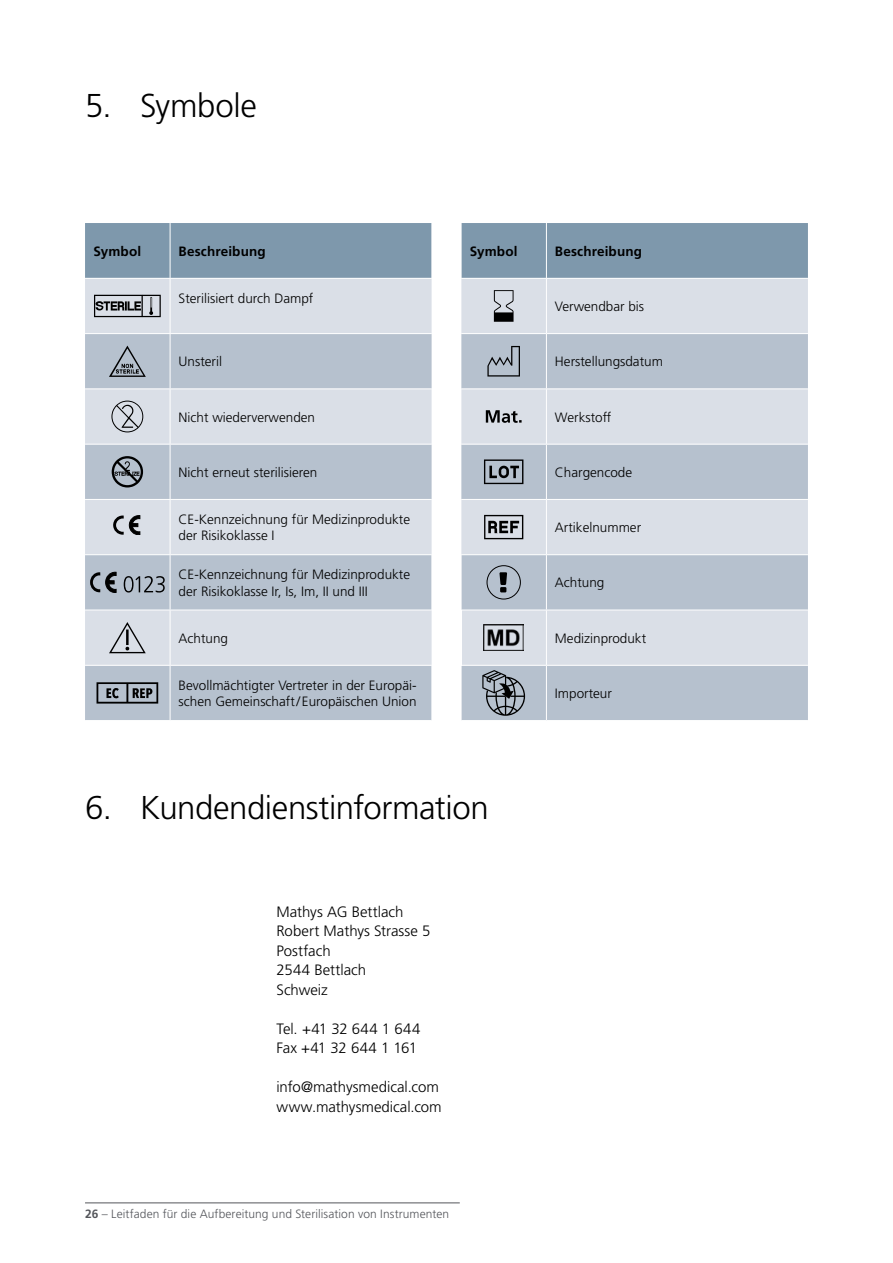
<style>
.page{position:relative;width:893px;height:1263px;background:#fff}
.page>*{position:absolute;margin:0;border:0;box-sizing:border-box;transform-origin:0 0}
.t1{font:300 33px "Frutiger LT Pro";letter-spacing:-.015em;color:#000}
.t2{font:300 15px/19.5px "Frutiger LT Pro";color:#000}
.t3{font:300 13.5px/16.5px "Frutiger LT Pro";color:#000}
.t4{font:700 13.5px "Frutiger LT Pro";letter-spacing:.01em;color:#000}
.t5{font:300 12px "Frutiger LT Pro";letter-spacing:.005em;color:#54565b}
.s1{font-weight:700}
</style>
<div class="page">
<hr style="left:85px;top:1202px;width:375px;height:1px;background:#54565b">
<svg style="left:85px;top:223px;width:723px;height:498px;background:#c0cad4"></svg>
<h1 class="t1" style="left:85px;top:86px;width:173px">5. Symbole</h1>
<p class="t4" style="left:94px;top:243px;width:49px">Symbol</p>
<p class="t4" style="left:179px;top:243px;width:89px">Beschreibung</p>
<p class="t4" style="left:470px;top:243px;width:49px">Symbol</p>
<p class="t4" style="left:555px;top:243px;width:89px">Beschreibung</p>
<p class="t3" style="left:179px;top:290px;width:136px">Sterilisiert durch Dampf</p>
<p class="t3" style="left:555px;top:298px;width:91px">Verwendbar bis</p>
<p class="t3" style="left:179px;top:353px;width:45px">Unsteril</p>
<p class="t3" style="left:555px;top:353px;width:110px">Herstellungsdatum</p>
<p class="t3" style="left:179px;top:409px;width:138px">Nicht wiederverwenden</p>
<p class="t3" style="left:555px;top:409px;width:58px">Werkstoff</p>
<p class="t3" style="left:179px;top:464px;width:140px">Nicht erneut sterilisieren</p>
<p class="t3" style="left:555px;top:464px;width:79px">Chargencode</p>
<p class="t3" style="left:179px;top:511px;width:233px">CE-Kennzeichnung für Medizinprodukte der Risikoklasse I</p>
<p class="t3" style="left:555px;top:519px;width:88px">Artikelnummer</p>
<p class="t3" style="left:179px;top:566px;width:233px">CE-Kennzeichnung für Medizinprodukte der Risikoklasse Ir, Is, Im, II und III</p>
<p class="t3" style="left:555px;top:575px;width:51px">Achtung</p>
<p class="t3" style="left:179px;top:630px;width:51px">Achtung</p>
<p class="t3" style="left:555px;top:630px;width:93px">Medizinprodukt</p>
<p class="t3" style="left:179px;top:677px;width:240px">Bevollmächtigter Vertreter in der Europäi&shy;schen Gemeinschaft/ Europäischen Union</p>
<p class="t3" style="left:555px;top:685px;width:58px">Importeur</p>
<h1 class="t1" style="left:85px;top:788px;width:405px">6. Kundendienstinformation</h1>
<p class="t2" style="left:276px;top:902px;width:156px">Mathys AG Bettlach<br>Robert Mathys Strasse 5<br>Postfach<br>2544 Bettlach<br>Schweiz</p>
<p class="t2" style="left:276px;top:1019px;width:146px">Tel. +41 32 644 1 644<br>Fax +41 32 644 1 161</p>
<p class="t2" style="left:276px;top:1077px;width:167px">info@mathysmedical.com www.mathysmedical.com</p>
<p class="t5" style="left:85px;top:1207px;width:366px"><span class="s1">26</span> – Leitfaden für die Aufbereitung und Sterilisation von Instrumenten</p>
</div>
